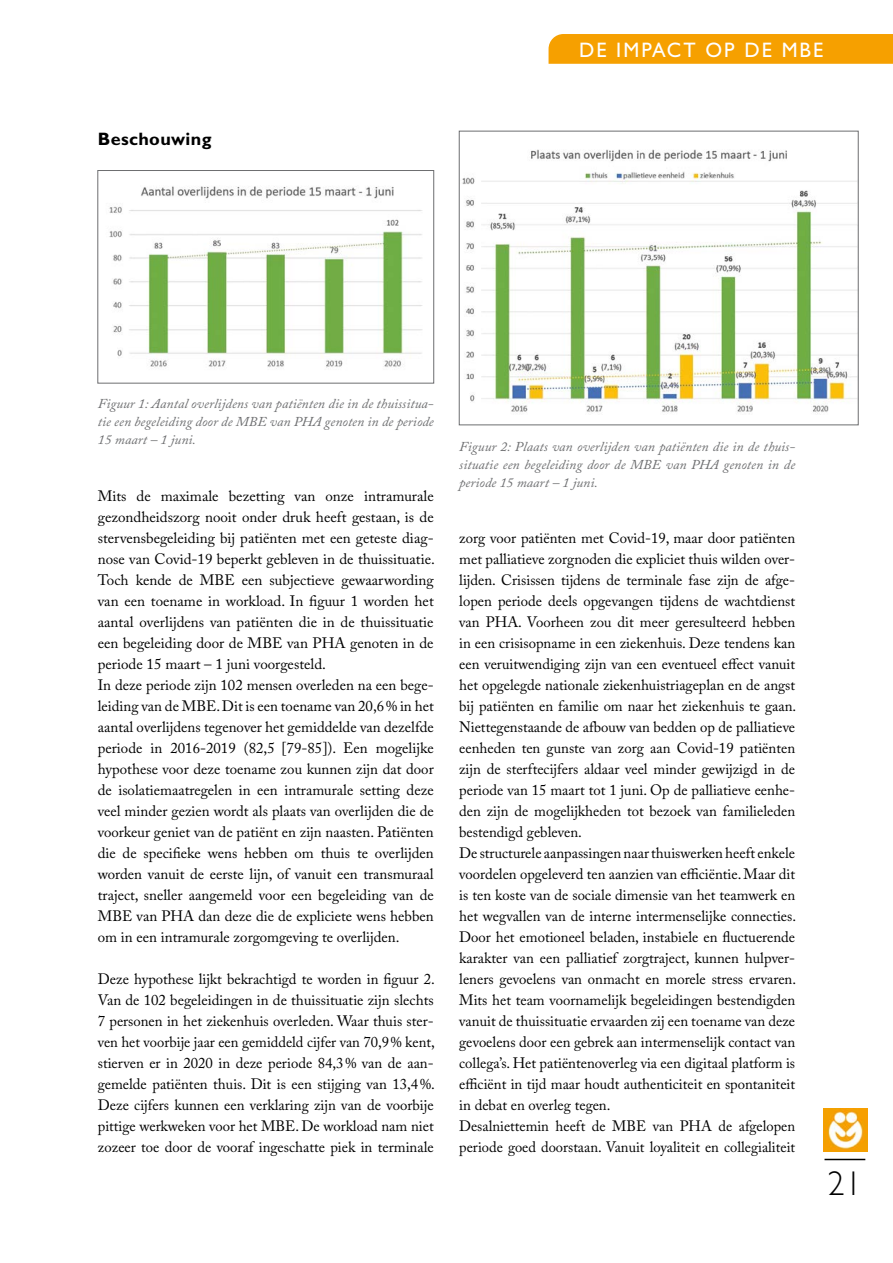
<style>
.page{position:relative;width:893px;height:1263px;background:#fff}
.page>*{position:absolute;margin:0;border:0;box-sizing:border-box;transform-origin:0 0}
.t1{font:300 34.5px "Gill Sans";color:#000}
.t2{font:21px "Gill Sans";letter-spacing:.1em;color:#fff}
.t3{font:700 18px "Gill Sans";letter-spacing:.02em;color:#000}
.t4{font:15px/21px "Adobe Caslon Pro";color:#000}
.t5{font:italic 13.5px/18px "Adobe Caslon Pro";letter-spacing:.005em;color:#6d6e70;text-align:justify}
</style>
<div class="page">
<hr style="left:824px;top:1159px;width:41px;height:1px;background:#000">
<img style="left:824px;top:1108px;width:43px;height:44px">
<img style="left:109px;top:186px;width:313px;height:183px">
<div style="left:97px;top:170px;width:337px;height:213px;border:1px solid #6d6e70"></div>
<img style="left:462px;top:149px;width:395px;height:265px">
<div style="left:459px;top:131px;width:400px;height:294px;border:1px solid #6d6e70"></div>
<div style="left:549px;top:34px;width:344px;height:30px;background:#f6a000"></div>
<p class="t3" style="left:98px;top:128px;width:115px">Beschouwing</p>
<h2 class="t2" style="left:579px;top:37px;width:246px">DE IMPACT OP DE MBE</h2>
<p class="t5" style="left:98px;top:394px;width:337px">Figuur 1: Aantal overlijdens van patiënten die in de thuissitua&shy;tie een begeleiding door de MBE van PHA genoten in de periode 15 maart – 1 juni.</p>
<p class="t4" style="left:98px;top:485px;width:338px">Mits de maximale bezetting van onze intramurale gezondheidszorg nooit onder druk heeft gestaan, is de stervensbegeleiding bij patiënten met een geteste diag&shy;nose van Covid-19 beperkt gebleven in de thuissituatie.<br>Toch kende de MBE een subjectieve gewaarwording van een toename in workload. In figuur 1 worden het aantal overlijdens van patiënten die in de thuissituatie een begeleiding door de MBE van PHA genoten in de periode 15 maart – 1 juni voorgesteld.<br>In deze periode zijn 102 mensen overleden na een bege&shy;leiding van de MBE. Dit is een toename van 20,6% in het aantal overlijdens tegenover het gemiddelde van dezelfde periode in 2016-2019 (82,5 [79-85]). Een mogelijke hypothese voor deze toename zou kunnen zijn dat door de isolatiemaatregelen in een intramurale setting deze veel minder gezien wordt als plaats van overlijden die de voorkeur geniet van de patiënt en zijn naasten. Patiënten die de specifieke wens hebben om thuis te overlijden worden vanuit de eerste lijn, of vanuit een transmuraal traject, sneller aangemeld voor een begeleiding van de MBE van PHA dan deze die de expliciete wens hebben om in een intramurale zorgomgeving te overlijden.</p>
<p class="t4" style="left:98px;top:968px;width:338px;text-align:justify">Deze hypothese lijkt bekrachtigd te worden in figuur 2.<br>Van de 102 begeleidingen in de thuissituatie zijn slechts 7 personen in het ziekenhuis overleden. Waar thuis ster&shy;ven het voorbije jaar een gemiddeld cijfer van 70,9% kent, stierven er in 2020 in deze periode 84,3% van de aan&shy;gemelde patiënten thuis. Dit is een stijging van 13,4%.<br>Deze cijfers kunnen een verklaring zijn van de voorbije pittige werkweken voor het MBE. De workload nam niet zozeer toe door de vooraf ingeschatte piek in terminale</p>
<p class="t5" style="left:459px;top:437px;width:337px">Figuur 2: Plaats van overlijden van patiënten die in de thuis&shy;situatie een begeleiding door de MBE van PHA genoten in de periode 15 maart – 1 juni.</p>
<p class="t4" style="left:459px;top:527px;width:338px">zorg voor patiënten met Covid-19, maar door patiënten met palliatieve zorgnoden die expliciet thuis wilden over&shy;lijden. Crisissen tijdens de terminale fase zijn de afge&shy;lopen periode deels opgevangen tijdens de wachtdienst van PHA. Voorheen zou dit meer geresulteerd hebben in een crisisopname in een ziekenhuis. Deze tendens kan een veruitwendiging zijn van een eventueel effect vanuit het opgelegde nationale ziekenhuistriageplan en de angst bij patiënten en familie om naar het ziekenhuis te gaan.<br>Niettegenstaande de afbouw van bedden op de palliatieve eenheden ten gunste van zorg aan Covid-19 patiënten zijn de sterftecijfers aldaar veel minder gewijzigd in de periode van 15 maart tot 1 juni. Op de palliatieve eenhe&shy;den zijn de mogelijkheden tot bezoek van familieleden bestendigd gebleven.<br>De structurele aanpassingen naar thuiswerken heeft enkele voordelen opgeleverd ten aanzien van efficiëntie. Maar dit is ten koste van de sociale dimensie van het teamwerk en het wegvallen van de interne intermenselijke connecties.<br>Door het emotioneel beladen, instabiele en fluctuerende karakter van een palliatief zorgtraject, kunnen hulpver&shy;leners gevoelens van onmacht en morele stress ervaren.<br>Mits het team voornamelijk begeleidingen bestendigden vanuit de thuissituatie ervaarden zij een toename van deze gevoelens door een gebrek aan intermenselijk contact van collega’s. Het patiëntenoverleg via een digitaal platform is efficiënt in tijd maar houdt authenticiteit en spontaniteit in debat en overleg tegen.<br>Desalniettemin heeft de MBE van PHA de afgelopen periode goed doorstaan. Vanuit loyaliteit en collegialiteit</p>
<h1 class="t1" style="left:828px;top:1163px;width:36px">21</h1>
</div>
